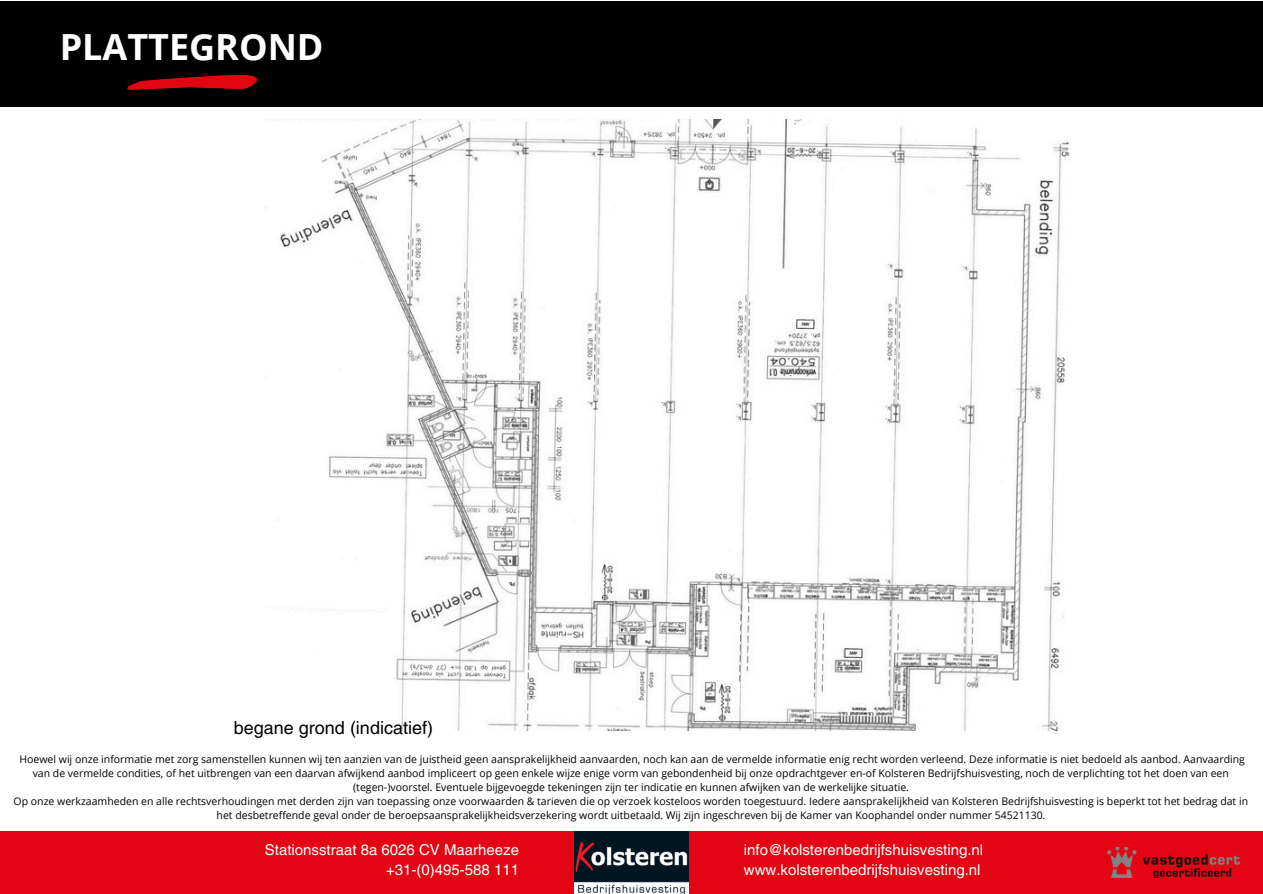
<style>
.page{position:relative;width:1263px;height:894px;background:#fff}
.page>*{position:absolute;margin:0;border:0;box-sizing:border-box;transform-origin:0 0}
.t1{font:700 36px "Open Sans";color:#fff}
.t2{font:18px "Helvetica LT Pro";color:#000}
.t3{font:15px/20.2px "Helvetica LT Pro";color:#fff;text-align:right}
.t4{font:10.5px/14px "Open Sans";color:#000;text-align:center}
</style>
<div class="page">
<div style="left:0;top:1px;width:1263px;height:106px;background:#000"></div>
<img style="left:127px;top:75px;width:130px;height:15px">
<div style="left:0;top:831px;width:1263px;height:62px;background:#e30513"></div>
<img style="left:574px;top:831px;width:115px;height:62px">
<img style="left:1108px;top:847px;width:131px;height:30px">
<img style="left:280px;top:119px;width:790px;height:611px">
<p class="t1" style="left:60px;top:21px;width:265px">PLATTEGROND</p>
<h3 class="t2" style="left:234px;top:721px;width:201px">begane grond (indicatief)</h3>
<h1 class="t4" style="left:19px;top:752px;width:1227px">Hoewel wij onze informatie met zorg samenstellen kunnen wij ten aanzien van de juistheid geen aansprakelijkheid aanvaarden, noch kan aan de vermelde informatie enig recht worden verleend. Deze informatie is niet bedoeld als aanbod. Aanvaarding van de vermelde condities, of het uitbrengen van een daarvan afwijkend aanbod impliceert op geen enkele wijze enige vorm van gebondenheid bij onze opdrachtgever en-of Kolsteren Bedrijfshuisvesting, noch de verplichting tot het doen van een (tegen-)voorstel. Eventuele bijgevoegde tekeningen zijn ter indicatie en kunnen afwijken van de werkelijke situatie.</h1>
<p class="t4" style="left:14px;top:794px;width:1236px">Op onze werkzaamheden en alle rechtsverhoudingen met derden zijn van toepassing onze voorwaarden &amp; tarieven die op verzoek kosteloos worden toegestuurd. Iedere aansprakelijkheid van Kolsteren Bedrijfshuisvesting is beperkt tot het bedrag dat in het desbetreffende geval onder de beroepsaansprakelijkheidsverzekering wordt uitbetaald. Wij zijn ingeschreven bij de Kamer van Koophandel onder nummer 54521130.</p>
<p class="t3" style="left:265px;top:840px;width:256px">Stationsstraat 8a 6026 CV Maarheeze +31-(0)495-588 111</p>
<h3 class="t3" style="left:744px;top:840px;width:241px;text-align:left">info@kolsterenbedrijfshuisvesting.nl www.kolsterenbedrijfshuisvesting.nl</h3>
</div>
